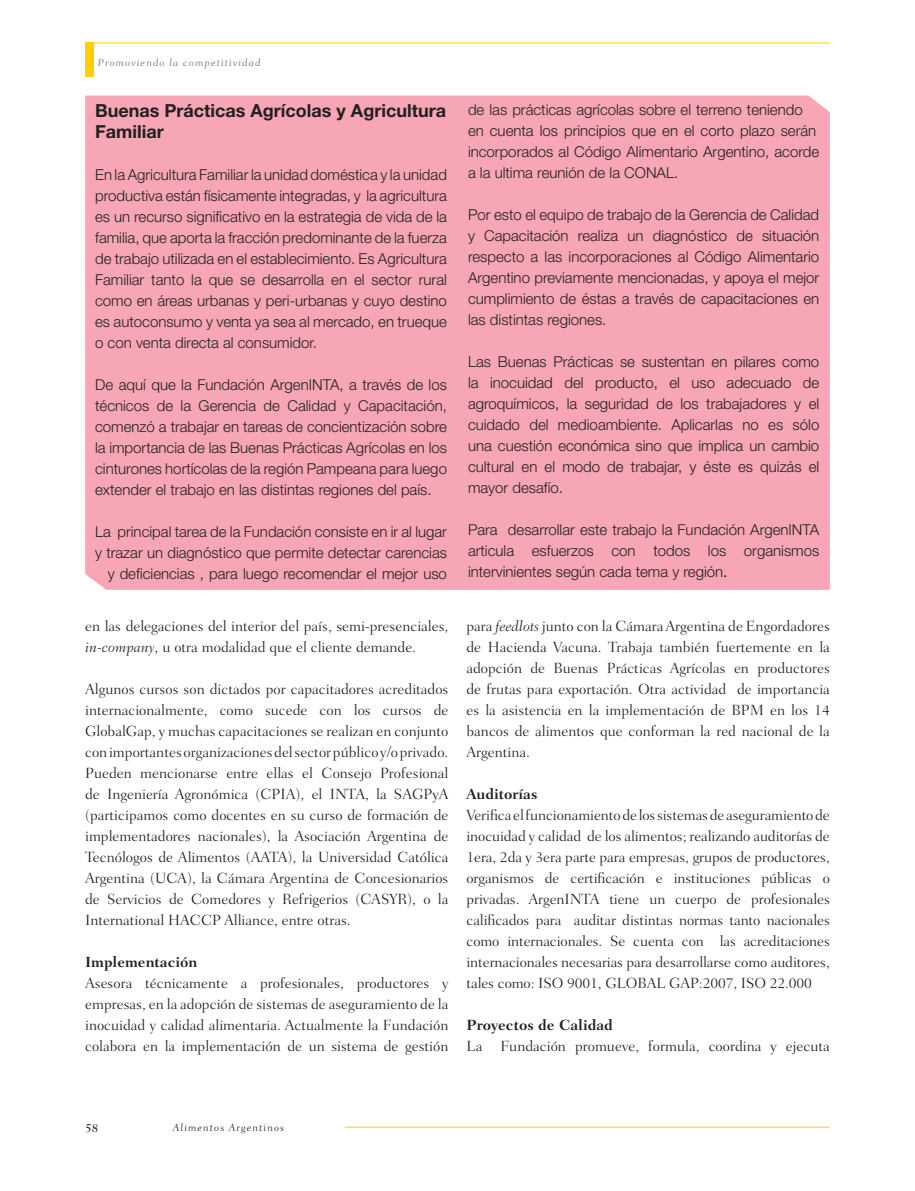
<style>
.page{position:relative;width:915px;height:1191px;background:#fff}
.page>*{position:absolute;margin:0;border:0;box-sizing:border-box;transform-origin:0 0}
.t1{font:700 18px/21px "Helvetica Neue LT Std";color:#231f20}
.t2{font:300 15px/21px "Fairfield LT Std";color:#231f20;text-align:justify}
.t3{font:300 15px/21px "Helvetica Neue LT Std";color:#231f20;text-align:justify}
.t4{font:700 15px "Fairfield LT Std";color:#231f20}
.t5{font:12px "Fairfield LT Std Caption Med";color:#231f20}
.t6{font:300 10.5px "Fairfield LT Std Caption";letter-spacing:.1em;color:#6c6d70}
.t7{font:300 10.5px "Fairfield LT Std Caption";letter-spacing:.1em;color:#231f20}
.s1{font-style:italic}
.s2{font-weight:400}
</style>
<div class="page">
<hr style="left:344px;top:1126px;width:484px;height:1px;background:#fed105">
<hr style="left:85px;top:43px;width:744px;height:1px;background:#fed105">
<div style="left:85px;top:43px;width:9px;height:34px;background:#fed105"></div>
<div style="left:85px;top:96px;width:744px;height:494px;background:#f6a6b5"></div>
<p class="t6" style="left:98px;top:56px;width:164px">Promoviendo la competitividad</p>
<p class="t1" style="left:95px;top:100px;width:352px">Buenas Prácticas Agrícolas y Agricultura<br>Familiar</p>
<p class="t3" style="left:95px;top:164px;width:353px">En la Agricultura Familiar la unidad doméstica y la unidad productiva están físicamente integradas, y la agricultura es un recurso significativo en la estrategia de vida de la familia, que aporta la fracción predominante de la fuerza de trabajo utilizada en el establecimiento. Es Agricultura Familiar tanto la que se desarrolla en el sector rural como en áreas urbanas y peri-urbanas y cuyo destino es autoconsumo y venta ya sea al mercado, en trueque o con venta directa al consumidor.</p>
<p class="t3" style="left:95px;top:374px;width:353px">De aquí que la Fundación ArgenINTA, a través de los técnicos de la Gerencia de Calidad y Capacitación, comenzó a trabajar en tareas de concientización sobre la importancia de las Buenas Prácticas Agrícolas en los cinturones hortícolas de la región Pampeana para luego extender el trabajo en las distintas regiones del país.</p>
<p class="t3" style="left:95px;top:521px;width:353px;text-align:right">La principal tarea de la Fundación consiste en ir al lugar y trazar un diagnóstico que permite detectar carencias y deficiencias , para luego recomendar el mejor uso</p>
<p class="t2" style="left:85px;top:615px;width:365px">en las delegaciones del interior del país, semi-presenciales, <span class="s1">in-company</span>, u otra modalidad que el cliente demande.</p>
<p class="t2" style="left:85px;top:678px;width:365px">Algunos cursos son dictados por capacitadores acreditados internacionalmente, como sucede con los cursos de GlobalGap, y muchas capacitaciones se realizan en conjunto con importantes organizaciones del sector público y/o privado.<br>Pueden mencionarse entre ellas el Consejo Profesional de Ingeniería Agronómica (CPIA), el INTA, la SAGPyA (participamos como docentes en su curso de formación de implementadores nacionales), la Asociación Argentina de Tecnólogos de Alimentos (AATA), la Universidad Católica Argentina (UCA), la Cámara Argentina de Concesionarios de Servicios de Comedores y Refrigerios (CASYR), o la International HACCP Alliance, entre otras.</p>
<p class="t4" style="left:85px;top:953px;width:114px">Implementación</p>
<p class="t2" style="left:85px;top:972px;width:365px">Asesora técnicamente a profesionales, productores y empresas, en la adopción de sistemas de aseguramiento de la inocuidad y calidad alimentaria. Actualmente la Fundación colabora en la implementación de un sistema de gestión</p>
<p class="t3" style="left:468px;top:99px;width:352px;text-align:left">de las prácticas agrícolas sobre el terreno teniendo en cuenta los principios que en el corto plazo serán incorporados al Código Alimentario Argentino, acorde a la ultima reunión de la CONAL.</p>
<p class="t3" style="left:468px;top:204px;width:353px">Por esto el equipo de trabajo de la Gerencia de Calidad y Capacitación realiza un diagnóstico de situación respecto a las incorporaciones al Código Alimentario Argentino previamente mencionadas, y apoya el mejor cumplimiento de éstas a través de capacitaciones en las distintas regiones.</p>
<p class="t3" style="left:468px;top:351px;width:353px">Las Buenas Prácticas se sustentan en pilares como la inocuidad del producto, el uso adecuado de agroquímicos, la seguridad de los trabajadores y el cuidado del medioambiente. Aplicarlas no es sólo una cuestión económica sino que implica un cambio cultural en el modo de trabajar, y éste es quizás el mayor desafío.</p>
<p class="t3" style="left:468px;top:519px;width:353px">Para desarrollar este trabajo la Fundación ArgenINTA articula esfuerzos con todos los organismos intervinientes según cada tema y región<span class="s2">.</span></p>
<p class="t2" style="left:466px;top:615px;width:365px">para <span class="s1">feedlots</span> junto con la Cámara Argentina de Engordadores de Hacienda Vacuna. Trabaja también fuertemente en la adopción de Buenas Prácticas Agrícolas en productores de frutas para exportación. Otra actividad de importancia es la asistencia en la implementación de BPM en los 14 bancos de alimentos que conforman la red nacional de la Argentina.</p>
<p class="t4" style="left:466px;top:785px;width:72px">Auditorías</p>
<p class="t2" style="left:466px;top:804px;width:365px">Verifica el funcionamiento de los sistemas de aseguramiento de inocuidad y calidad de los alimentos; realizando auditorías de 1era, 2da y 3era parte para empresas, grupos de productores, organismos de certificación e instituciones públicas o privadas. ArgenINTA tiene un cuerpo de profesionales calificados para auditar distintas normas tanto nacionales como internacionales. Se cuenta con las acreditaciones internacionales necesarias para desarrollarse como auditores, tales como: ISO 9001, GLOBAL GAP:2007, ISO 22.000</p>
<p class="t4" style="left:466px;top:1016px;width:148px">Proyectos de Calidad</p>
<p class="t2" style="left:466px;top:1035px;width:365px">La Fundación promueve, formula, coordina y ejecuta</p>
<p class="t5" style="left:85px;top:1120px;width:15px">58</p>
<p class="t7" style="left:173px;top:1121px;width:113px">Alimentos Argentinos</p>
</div>
